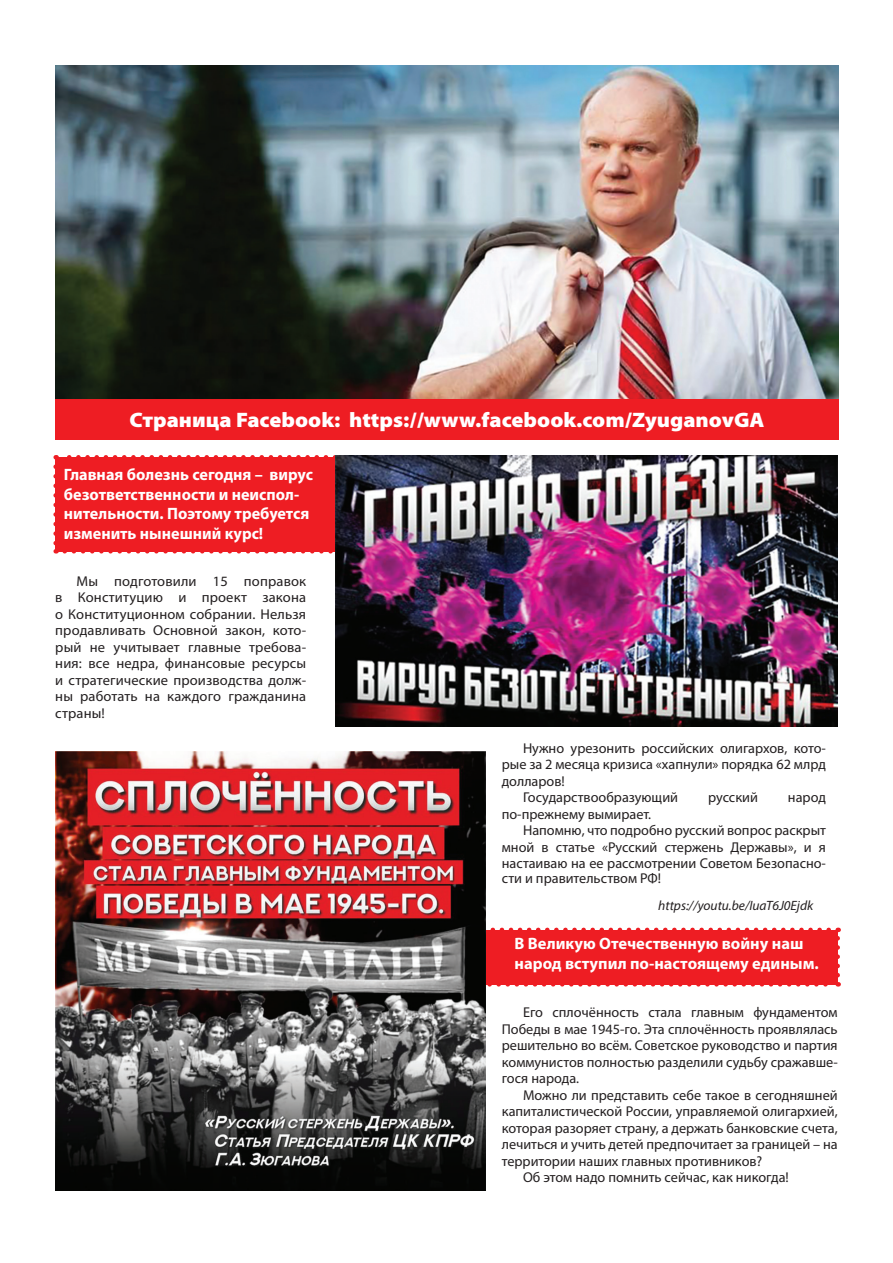
<style>
.page{position:relative;width:893px;height:1263px;background:#fff}
.page>*{position:absolute;margin:0;border:0;box-sizing:border-box;transform-origin:0 0}
.t1{font:900 21px "Myriad Pro";color:#fff;scale:1.06 1}
.t2{font:700 16.5px/19.5px "Myriad Pro";color:#fff}
.t3{font:14.25px/16.5px "Myriad Pro";color:#231f20;text-align:justify}
.t4{font:italic 13.5px "Myriad Pro";color:#231f20}
</style>
<div class="page">
<div style="left:56px;top:457px;width:288px;height:94px;background:#ee1d23"></div>
<svg style="left:53px;top:467px;width:5px;height:86px"></svg>
<svg style="left:65px;top:551px;width:270px;height:2px"></svg>
<svg style="left:56px;top:455px;width:279px;height:2px"></svg>
<div style="left:481px;top:930px;width:357px;height:54px;background:#ee1d23"></div>
<svg style="left:490px;top:982px;width:349px;height:4px"></svg>
<svg style="left:835px;top:928px;width:5px;height:47px"></svg>
<svg style="left:485px;top:928px;width:344px;height:4px"></svg>
<img style="left:55px;top:65px;width:784px;height:335px">
<div style="left:55px;top:400px;width:784px;height:40px;background:#ee1d23"></div>
<img style="left:335px;top:455px;width:503px;height:271px">
<img style="left:55px;top:751px;width:430px;height:440px">
<h1 class="t1" style="left:129px;top:408px;width:601px">Страница Facebook: https://www.facebook.com/ZyuganovGA</h1>
<p class="t2" style="left:64px;top:464px;width:251px">Главная болезнь сегодня – вирус безответственности и неиспол&shy;нительности. Поэтому требуется изменить нынешний курс!</p>
<p class="t3" style="left:55px;top:573px;width:252px;text-indent:21px">Мы подготовили 1️5 поправок в Конституцию и проект закона о Конституционном собрании. Нельзя продавливать Основной закон, кото&shy;рый не учитывает главные требова&shy;ния: все недра, финансовые ресурсы и стратегические производства долж&shy;ны работать на каждого гражданина страны!</p>
<p class="t3" style="left:523px;top:740px;width:304px">Нужно урезонить российских олигархов, кото-</p>
<p class="t3" style="left:502px;top:756px;width:326px">рые за 2 месяца кризиса «хапнули» порядка 62 млрд</p>
<p class="t3" style="left:502px;top:773px;width:65px">долларов!</p>
<p class="t3" style="left:523px;top:789px;width:157px">Государствообразующий</p>
<p class="t3" style="left:708px;top:789px;width:51px">русский</p>
<p class="t3" style="left:788px;top:789px;width:40px">народ</p>
<p class="t3" style="left:502px;top:806px;width:151px">по-прежнему вымирает.</p>
<p class="t3" style="left:523px;top:822px;width:304px">Напомню, что подробно русский вопрос раскрыт</p>
<p class="t3" style="left:502px;top:839px;width:326px">мной в статье «Русский стержень Державы», и я</p>
<p class="t3" style="left:502px;top:854px;width:326px">настаиваю на ее рассмотрении Советом Безопасно-</p>
<p class="t3" style="left:502px;top:870px;width:161px">сти и правительством РФ!</p>
<p class="t4" style="left:658px;top:897px;width:156px">https://youtu.be/IuaT6J0Ejdk</p>
<p class="t2" style="left:514px;top:933px;width:306px">В Великую Отечественную войну наш народ вступил по-настоящему единым.</p>
<p class="t3" style="left:502px;top:1004px;width:337px;text-indent:21px">Его сплочённость стала главным фундаментом Победы в мае 1 945-го. Эта сплочённость проявлялась решительно во всём. Советское руководство и партия коммунистов полностью разделили судьбу сражавше&shy;гося народа.</p>
<p class="t3" style="left:523px;top:1086px;width:316px">Можно ли представить себе такое в сегодняшней</p>
<p class="t3" style="left:502px;top:1103px;width:337px">капиталистической России, управляемой олигархией,</p>
<p class="t3" style="left:502px;top:1119px;width:337px">которая разоряет страну, а держать банковские счета,</p>
<p class="t3" style="left:502px;top:1136px;width:337px">лечиться и учить детей предпочитает за границей – на</p>
<p class="t3" style="left:502px;top:1152px;width:262px">территории наших главных противников?</p>
<p class="t3" style="left:523px;top:1169px;width:267px">Об этом надо помнить сейчас, как никогда!</p>
</div>
